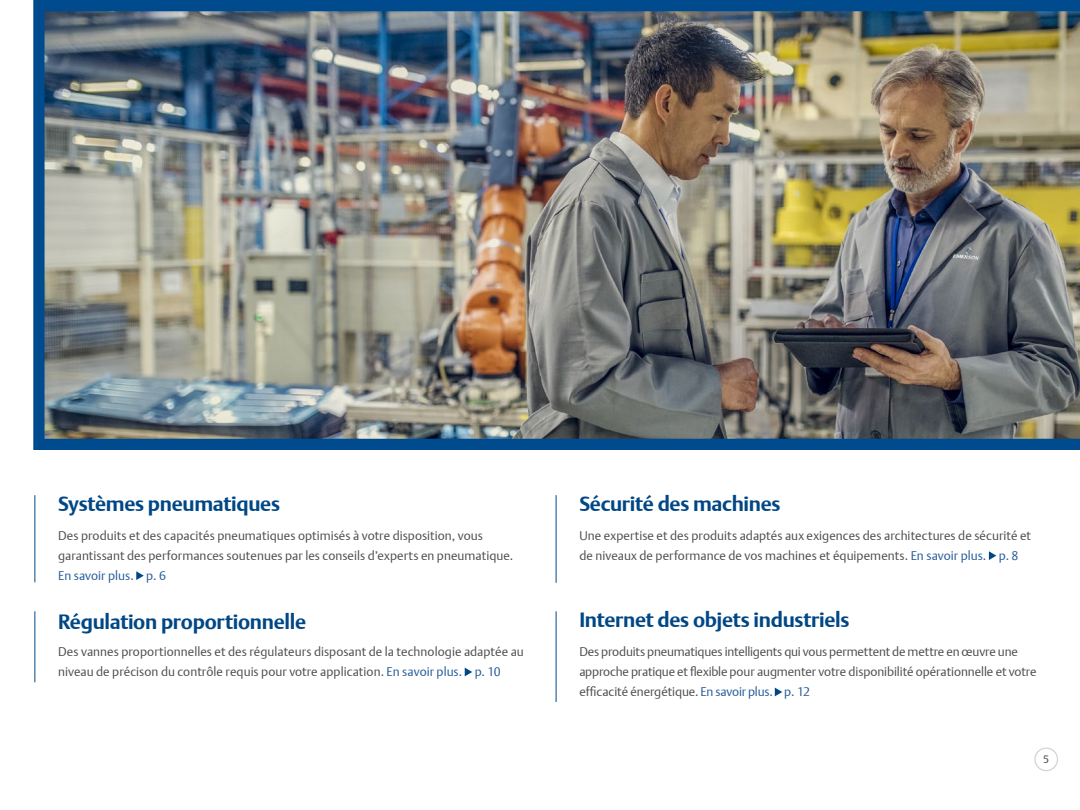
<style>
.page{position:relative;width:1080px;height:810px;background:#fff}
.page>*{position:absolute;margin:0;border:0;box-sizing:border-box;transform-origin:0 0}
.t1{font:700 20.62px "DTL Argo T";letter-spacing:-.015em;color:#004785}
.BODY_sm{font:300 12.5px/20px "DTL Argo T";color:#4d4d4f}
.t2{font:10.62px "DTL Argo T";color:#4d4d4f}
.s1{color:#245b99}
</style>
<div class="page">
<div style="left:1034px;top:748px;width:24px;height:23px;border:1px solid #d1d3d4;border-radius:50%"></div>
<svg style="left:136px;top:571px;width:8px;height:9px"></svg>
<hr style="left:34px;top:495px;width:1px;height:87px;background:#004b8d">
<svg style="left:465px;top:668px;width:7px;height:8px"></svg>
<hr style="left:34px;top:611px;width:1px;height:71px;background:#004b8d">
<svg style="left:989px;top:551px;width:7px;height:9px"></svg>
<hr style="left:556px;top:495px;width:1px;height:88px;background:#004b8d">
<svg style="left:775px;top:688px;width:7px;height:8px"></svg>
<hr style="left:556px;top:611px;width:1px;height:91px;background:#004b8d">
<img style="left:33px;top:0;width:1047px;height:450px">
<p class="t1" style="left:58px;top:492px;width:223px">Systèmes pneumatiques</p>
<p class="t1" style="left:579px;top:492px;width:203px">Sécurité des machines</p>
<p class="BODY_sm" style="left:58px;top:526px;width:457px">Des produits et des capacités pneumatiques optimisés à votre disposition, vous garantissant des performances soutenues par les conseils d’experts en pneumatique.<br><span class="s1">En savoir plus. p. 6</span></p>
<p class="BODY_sm" style="left:579px;top:526px;width:453px">Une expertise et des produits adaptés aux exigences des architectures de sécurité et de niveaux de performance de vos machines et équipements. <span class="s1">En savoir plus. p. 8</span></p>
<p class="t1" style="left:58px;top:609px;width:250px">Régulation proportionnelle</p>
<p class="t1" style="left:579px;top:608px;width:272px">Internet des objets industriels</p>
<p class="BODY_sm" style="left:58px;top:642px;width:467px">Des vannes proportionnelles et des régulateurs disposant de la technologie adaptée au niveau de précison du contrôle requis pour votre application. <span class="s1">En savoir plus. p. 10</span></p>
<p class="BODY_sm" style="left:579px;top:642px;width:459px">Des produits pneumatiques intelligents qui vous permettent de mettre en œuvre une approche pratique et flexible pour augmenter votre disponibilité opérationnelle et votre efficacité énergétique. <span class="s1">En savoir plus. p. 12</span></p>
<p class="t2" style="left:1043px;top:753px;width:7px">5</p>
</div>
